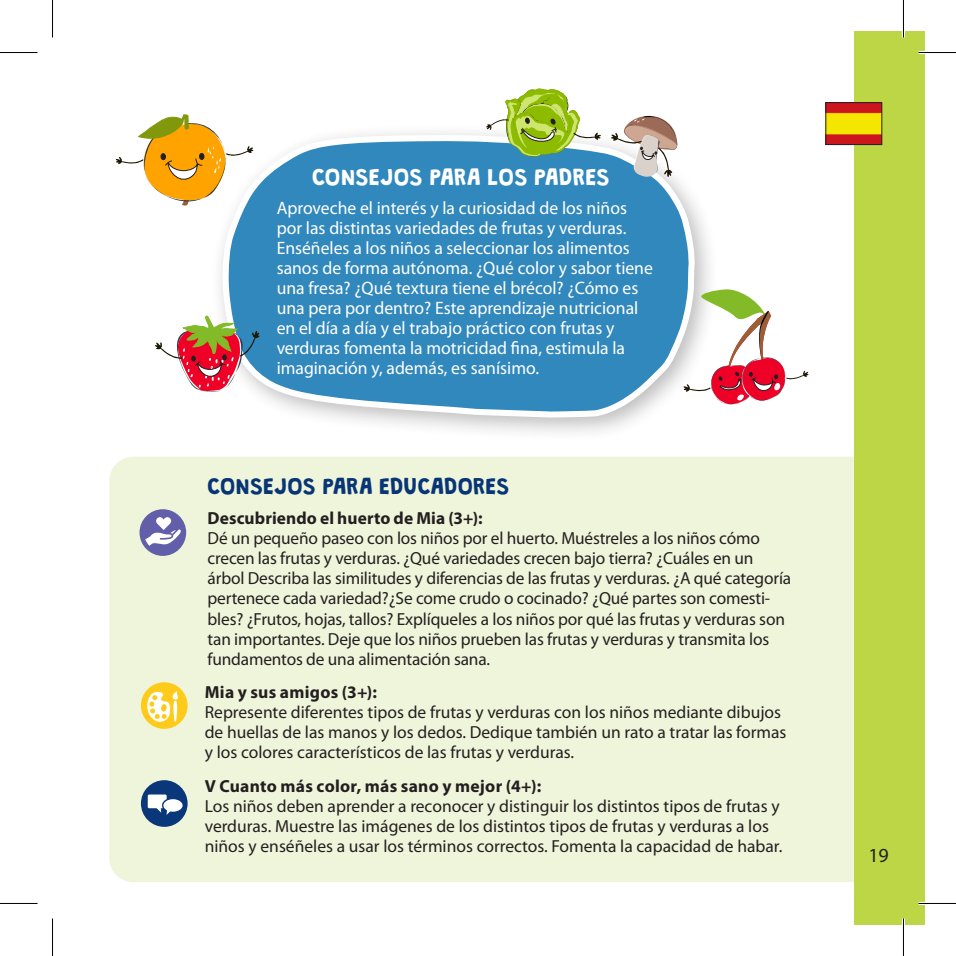
<style>
.page{position:relative;width:956px;height:956px;background:#fff}
.page>*{position:absolute;margin:0;border:0;box-sizing:border-box;transform-origin:0 0}
.t1{font:20.5px "Granstander Clean";color:#fff}
.Headl_Spiel{font:20px "Granstander Clean";color:#083576}
.t2{font:20px "Myriad Pro";color:#231f20}
.t3{font:18px/20px "Myriad Pro";color:#fff}
.Fließtext_8pt_Spiel{font:17.5px/20px "Myriad Pro";letter-spacing:-.01em;color:#231f20}
.Fließtext_8pt_Spiel-2{font:700 17.5px "Myriad Pro";letter-spacing:.015em;color:#231f20}
</style>
<div class="page">
<div style="left:853px;top:31px;width:71px;height:893px;background:#bcd646"></div>
<div style="left:210px;top:123px;width:508px;height:318px;background:#231f20;opacity:.3"></div>
<svg style="left:221px;top:131px;width:477px;height:289px;background:#4d97c5"></svg>
<div style="left:109px;top:456px;width:744px;height:426px;background:#eff5da"></div>
<div style="left:139px;top:509px;width:47px;height:47px;background:#625ea9;border-radius:50%"></div>
<svg style="left:145px;top:517px;width:37px;height:28px"></svg>
<div style="left:141px;top:682px;width:46px;height:46px;background:#fecb1b;border-radius:50%"></div>
<svg style="left:146px;top:690px;width:32px;height:32px"></svg>
<div style="left:141px;top:780px;width:46px;height:46px;background:#0a3779;border-radius:50%"></div>
<svg style="left:148px;top:794px;width:34px;height:20px"></svg>
<svg style="left:210px;top:287px;width:11px;height:4px"></svg>
<svg style="left:155px;top:313px;width:105px;height:82px"></svg>
<svg style="left:115px;top:115px;width:139px;height:97px"></svg>
<svg style="left:683px;top:289px;width:125px;height:134px"></svg>
<svg style="left:496px;top:192px;width:62px;height:2px"></svg>
<svg style="left:485px;top:89px;width:116px;height:68px"></svg>
<svg style="left:610px;top:115px;width:70px;height:62px"></svg>
<img style="left:827px;top:104px;width:53px;height:39px">
<div style="left:825px;top:102px;width:57px;height:43px;border:1px solid #231f20"></div>
<hr style="left:918px;top:51px;width:37px;height:3px;background:#fff">
<hr style="left:918px;top:901px;width:37px;height:3px;background:#fff">
<hr style="left:901px;top:0;width:3px;height:37px;background:#fff">
<hr style="left:901px;top:918px;width:3px;height:37px;background:#fff">
<hr style="left:0;top:52px;width:38px;height:1px;background:#000">
<hr style="left:918px;top:52px;width:37px;height:1px;background:#000">
<hr style="left:0;top:902px;width:38px;height:1px;background:#000">
<hr style="left:918px;top:902px;width:37px;height:1px;background:#000">
<hr style="left:52px;top:0;width:1px;height:37px;background:#000">
<hr style="left:52px;top:918px;width:1px;height:37px;background:#000">
<hr style="left:902px;top:0;width:1px;height:37px;background:#000">
<hr style="left:902px;top:918px;width:1px;height:37px;background:#000">
<p class="t1" style="left:312px;top:166px;width:300px">CONSEJOS PARA LOS PADRES</p>
<p class="t3" style="left:277px;top:197px;width:378px">Aproveche el interés y la curiosidad de los niños por las distintas variedades de frutas y verduras.<br>Enséñeles a los niños a seleccionar los alimentos sanos de forma autónoma. ¿Qué color y sabor tiene una fresa? ¿Qué textura tiene el brécol? ¿Cómo es una pera por dentro? Este aprendizaje nutricional en el día a día y el trabajo práctico con frutas y verduras fomenta la motricidad fina, estimula la imaginación y, además, es sanísimo.</p>
<p class="Headl_Spiel" style="left:207px;top:475px;width:304px">CONSEJOS PARA EDUCADORES</p>
<p class="Fließtext_8pt_Spiel-2" style="left:207px;top:507px;width:276px">Descubriendo el huerto de Mia (3+):</p>
<p class="Fließtext_8pt_Spiel" style="left:207px;top:528px;width:585px">Dé un pequeño paseo con los niños por el huerto. Muéstreles a los niños cómo crecen las frutas y verduras. ¿Qué variedades crecen bajo tierra? ¿Cuáles en un árbol Describa las similitudes y diferencias de las frutas y verduras. ¿A qué categoría pertenece cada variedad?¿Se come crudo o cocinado? ¿Qué partes son comesti&shy;bles? ¿Frutos, hojas, tallos? Explíqueles a los niños por qué las frutas y verduras son tan importantes. Deje que los niños prueben las frutas y verduras y transmita los fundamentos de una alimentación sana.</p>
<p class="Fließtext_8pt_Spiel-2" style="left:205px;top:680px;width:174px">Mia y sus amigos (3+):</p>
<p class="Fließtext_8pt_Spiel" style="left:205px;top:702px;width:583px">Represente diferentes tipos de frutas y verduras con los niños mediante dibujos de huellas de las manos y los dedos. Dedique también un rato a tratar las formas y los colores característicos de las frutas y verduras.</p>
<p class="Fließtext_8pt_Spiel-2" style="left:205px;top:774px;width:338px">V Cuanto más color, más sano y mejor (4+):</p>
<p class="Fließtext_8pt_Spiel" style="left:205px;top:796px;width:579px">Los niños deben aprender a reconocer y distinguir los distintos tipos de frutas y verduras. Muestre las imágenes de los distintos tipos de frutas y verduras a los niños y enséñeles a usar los términos correctos. Fomenta la capacidad de habar.</p>
<p class="t2" style="left:868px;top:842px;width:22px">19</p>
</div>
